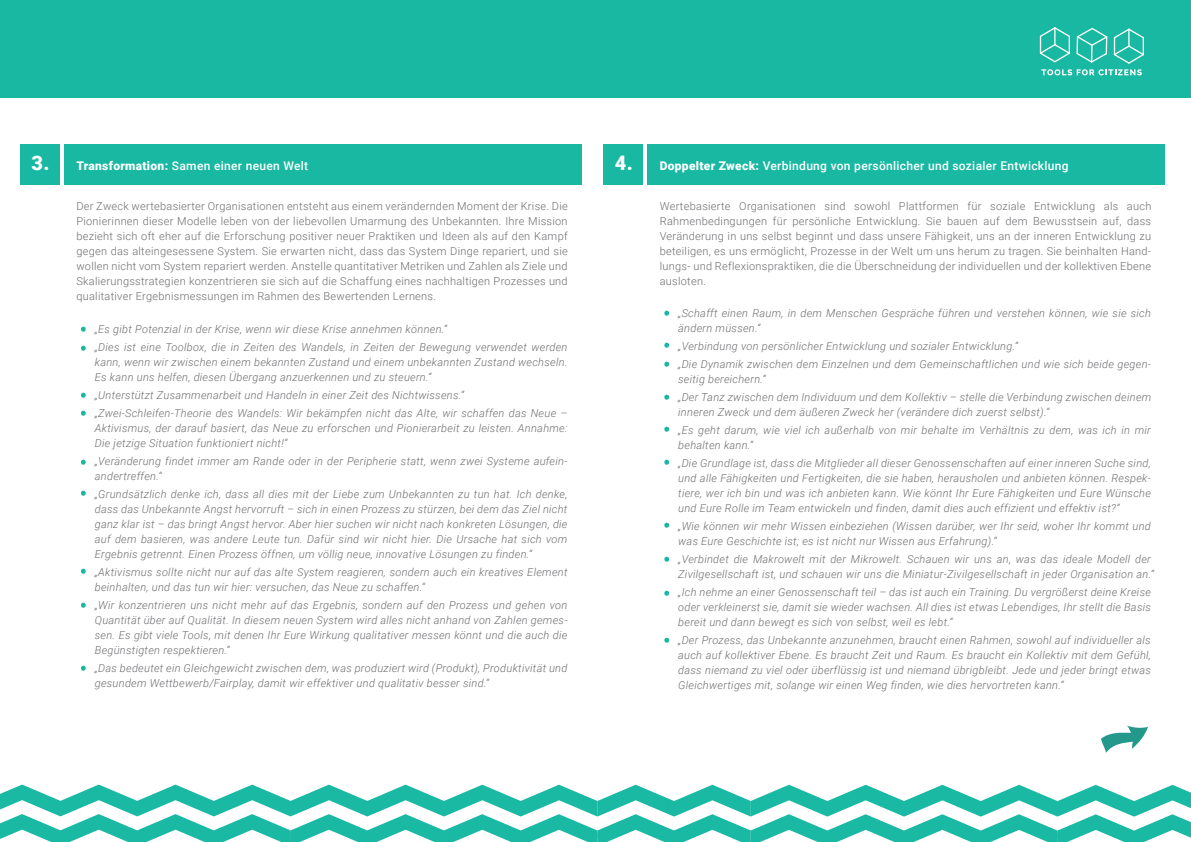
<style>
.page{position:relative;width:1191px;height:842px;background:#fff}
.page>*{position:absolute;margin:0;border:0;box-sizing:border-box;transform-origin:0 0}
.t1{font:500 12px "Roboto";letter-spacing:.025em;color:#fff}
.t2{font:italic 300 11px/15px "Roboto";letter-spacing:.025em;color:#6c6d70}
.t3{font:300 11px/15px "Roboto";letter-spacing:.025em;color:#6c6d70;text-align:justify}
.s1{font-weight:900;font-size:20px}
.s2{font-weight:900}
</style>
<div class="page">
<div style="left:0;top:0;width:1191px;height:98px;background:#18b8a2"></div>
<svg style="left:1039px;top:27px;width:105px;height:48px"></svg>
<svg style="left:0;top:784px;width:1191px;height:58px"></svg>
<div style="left:603px;top:145px;width:40px;height:40px;background:#18b8a2"></div>
<div style="left:647px;top:145px;width:517px;height:40px;background:#18b8a2"></div>
<svg style="left:664px;top:311px;width:6px;height:5px"></svg>
<svg style="left:664px;top:343px;width:6px;height:5px"></svg>
<svg style="left:664px;top:427px;width:6px;height:5px"></svg>
<svg style="left:664px;top:460px;width:6px;height:5px"></svg>
<div style="left:20px;top:145px;width:39px;height:40px;background:#18b8a2"></div>
<div style="left:64px;top:145px;width:517px;height:40px;background:#18b8a2"></div>
<svg style="left:81px;top:327px;width:5px;height:5px"></svg>
<svg style="left:81px;top:346px;width:5px;height:5px"></svg>
<svg style="left:81px;top:393px;width:5px;height:5px"></svg>
<svg style="left:81px;top:411px;width:5px;height:5px"></svg>
<svg style="left:81px;top:460px;width:5px;height:5px"></svg>
<svg style="left:81px;top:491px;width:5px;height:5px"></svg>
<svg style="left:81px;top:569px;width:5px;height:5px"></svg>
<svg style="left:81px;top:603px;width:5px;height:5px"></svg>
<svg style="left:81px;top:666px;width:5px;height:5px"></svg>
<svg style="left:664px;top:362px;width:6px;height:5px"></svg>
<svg style="left:664px;top:395px;width:6px;height:5px"></svg>
<svg style="left:664px;top:523px;width:6px;height:5px"></svg>
<svg style="left:664px;top:557px;width:6px;height:5px"></svg>
<svg style="left:664px;top:591px;width:6px;height:5px"></svg>
<svg style="left:664px;top:638px;width:6px;height:5px"></svg>
<svg style="left:1101px;top:726px;width:47px;height:27px"></svg>
<p class="t1" style="left:31px;top:159px;width:278px"><span class="s1">3.</span> <span class="s2">Transformation:</span> Samen einer neuen Welt</p>
<p class="t3" style="left:76px;top:199px;width:493px">Der Zweck wertebasierter Organisationen entsteht aus einem verändernden Moment der Krise. Die Pionierinnen dieser Modelle leben von der liebevollen Umarmung des Unbekannten. Ihre Mission bezieht sich oft eher auf die Erforschung positiver neuer Praktiken und Ideen als auf den Kampf gegen das alteingesessene System. Sie erwarten nicht, dass das System Dinge repariert, und sie wollen nicht vom System repariert werden. Anstelle quantitativer Metriken und Zahlen als Ziele und Skalierungsstrategien konzentrieren sie sich auf die Schaffung eines nachhaltigen Prozesses und qualitativer Ergebnismessungen im Rahmen des Bewertenden Lernens.</p>
<p class="t2" style="left:95px;top:320px;width:474px;line-height:18px">„Es gibt Potenzial in der Krise, wenn wir diese Krise annehmen können.“<br>„Dies ist eine Toolbox, die in Zeiten des Wandels, in Zeiten der Bewegung verwendet werden</p>
<p class="t2" style="left:95px;top:355px;width:474px">kann, wenn wir zwischen einem bekannten Zustand und einem unbekannten Zustand wechseln.<br>Es kann uns helfen, diesen Übergang anzuerkennen und zu steuern.“</p>
<p class="t2" style="left:95px;top:386px;width:474px;line-height:18px">„Unterstützt Zusammenarbeit und Handeln in einer Zeit des Nichtwissens.“ „Zwei-Schleifen-Theorie des Wandels: Wir bekämpfen nicht das Alte, wir schaffen das Neue –</p>
<p class="t2" style="left:95px;top:421px;width:474px">Aktivismus, der darauf basiert, das Neue zu erforschen und Pionierarbeit zu leisten. Annahme:<br>Die jetzige Situation funktioniert nicht!“</p>
<p class="t2" style="left:95px;top:454px;width:474px">„Veränderung findet immer am Rande oder in der Peripherie statt, wenn zwei Systeme aufein&shy;andertreffen.“</p>
<p class="t2" style="left:95px;top:487px;width:474px;text-align:justify">„Grundsätzlich denke ich, dass all dies mit der Liebe zum Unbekannten zu tun hat. Ich denke, dass das Unbekannte Angst hervorruft – sich in einen Prozess zu stürzen, bei dem das Ziel nicht ganz klar ist – das bringt Angst hervor. Aber hier suchen wir nicht nach konkreten Lösungen, die auf dem basieren, was andere Leute tun. Dafür sind wir nicht hier. Die Ursache hat sich vom Ergebnis getrennt. Einen Prozess öffnen, um völlig neue, innovative Lösungen zu finden.“</p>
<p class="t2" style="left:95px;top:565px;width:474px">„Aktivismus sollte nicht nur auf das alte System reagieren, sondern auch ein kreatives Element beinhalten, und das tun wir hier: versuchen, das Neue zu schaffen.“</p>
<p class="t2" style="left:95px;top:598px;width:474px;text-align:justify">„Wir konzentrieren uns nicht mehr auf das Ergebnis, sondern auf den Prozess und gehen von Quantität über auf Qualität. In diesem neuen System wird alles nicht anhand von Zahlen gemes&shy;sen. Es gibt viele Tools, mit denen Ihr Eure Wirkung qualitativer messen könnt und die auch die Begünstigten respektieren.“</p>
<p class="t2" style="left:95px;top:661px;width:474px">„Das bedeutet ein Gleichgewicht zwischen dem, was produziert wird (Produkt), Produktivität und gesundem Wettbewerb/Fairplay, damit wir effektiver und qualitativ besser sind.“</p>
<p class="t1" style="left:615px;top:159px;width:455px"><span class="s1">4.</span> <span class="s2">Doppelter Zweck:</span> Verbindung von persönlicher und sozialer Entwicklung</p>
<p class="t3" style="left:660px;top:199px;width:493px">Wertebasierte Organisationen sind sowohl Plattformen für soziale Entwicklung als auch Rahmenbedingungen für persönliche Entwicklung. Sie bauen auf dem Bewusstsein auf, dass Veränderung in uns selbst beginnt und dass unsere Fähigkeit, uns an der inneren Entwicklung zu beteiligen, es uns ermöglicht, Prozesse in der Welt um uns herum zu tragen. Sie beinhalten Hand&shy;lungs- und Reflexionspraktiken, die die Überschneidung der individuellen und der kollektiven Ebene ausloten.</p>
<p class="t2" style="left:678px;top:306px;width:474px">„Schafft einen Raum, in dem Menschen Gespräche führen und verstehen können, wie sie sich ändern müssen.“</p>
<p class="t2" style="left:678px;top:337px;width:474px;line-height:18px">„Verbindung von persönlicher Entwicklung und sozialer Entwicklung.“<br>„Die Dynamik zwischen dem Einzelnen und dem Gemeinschaftlichen und wie sich beide gegen-</p>
<p class="t2" style="left:678px;top:370px;width:474px;line-height:18px">seitig bereichern.“<br>„Der Tanz zwischen dem Individuum und dem Kollektiv – stelle die Verbindung zwischen deinem</p>
<p class="t2" style="left:678px;top:403px;width:474px;line-height:18px">inneren Zweck und dem äußeren Zweck her (verändere dich zuerst selbst).“<br>„Es geht darum, wie viel ich außerhalb von mir behalte im Verhältnis zu dem, was ich in mir</p>
<p class="t2" style="left:678px;top:436px;width:474px;line-height:18px">behalten kann.“<br>„Die Grundlage ist, dass die Mitglieder all dieser Genossenschaften auf einer inneren Suche sind,</p>
<p class="t2" style="left:678px;top:471px;width:474px;text-align:justify">und alle Fähigkeiten und Fertigkeiten, die sie haben, herausholen und anbieten können. Respek&shy;tiere, wer ich bin und was ich anbieten kann. Wie könnt Ihr Eure Fähigkeiten und Eure Wünsche und Eure Rolle im Team entwickeln und finden, damit dies auch effizient und effektiv ist?“</p>
<p class="t2" style="left:678px;top:519px;width:474px">„Wie können wir mehr Wissen einbeziehen (Wissen darüber, wer Ihr seid, woher Ihr kommt und was Eure Geschichte ist; es ist nicht nur Wissen aus Erfahrung).“</p>
<p class="t2" style="left:678px;top:552px;width:477px">„Verbindet die Makrowelt mit der Mikrowelt. Schauen wir uns an, was das ideale Modell der<br>Zivilgesellschaft ist, und schauen wir uns die Miniatur-Zivilgesellschaft in jeder Organisation an.“</p>
<p class="t2" style="left:678px;top:585px;width:474px;text-align:justify">„Ich nehme an einer Genossenschaft teil – das ist auch ein Training. Du vergrößerst deine Kreise oder verkleinerst sie, damit sie wieder wachsen. All dies ist etwas Lebendiges, Ihr stellt die Basis bereit und dann bewegt es sich von selbst, weil es lebt.“</p>
<p class="t2" style="left:678px;top:633px;width:474px;text-align:justify">„Der Prozess, das Unbekannte anzunehmen, braucht einen Rahmen, sowohl auf individueller als auch auf kollektiver Ebene. Es braucht Zeit und Raum. Es braucht ein Kollektiv mit dem Gefühl, dass niemand zu viel oder überflüssig ist und niemand übrigbleibt. Jede und jeder bringt etwas Gleichwertiges mit, solange wir einen Weg finden, wie dies hervortreten kann.“</p>
</div>
